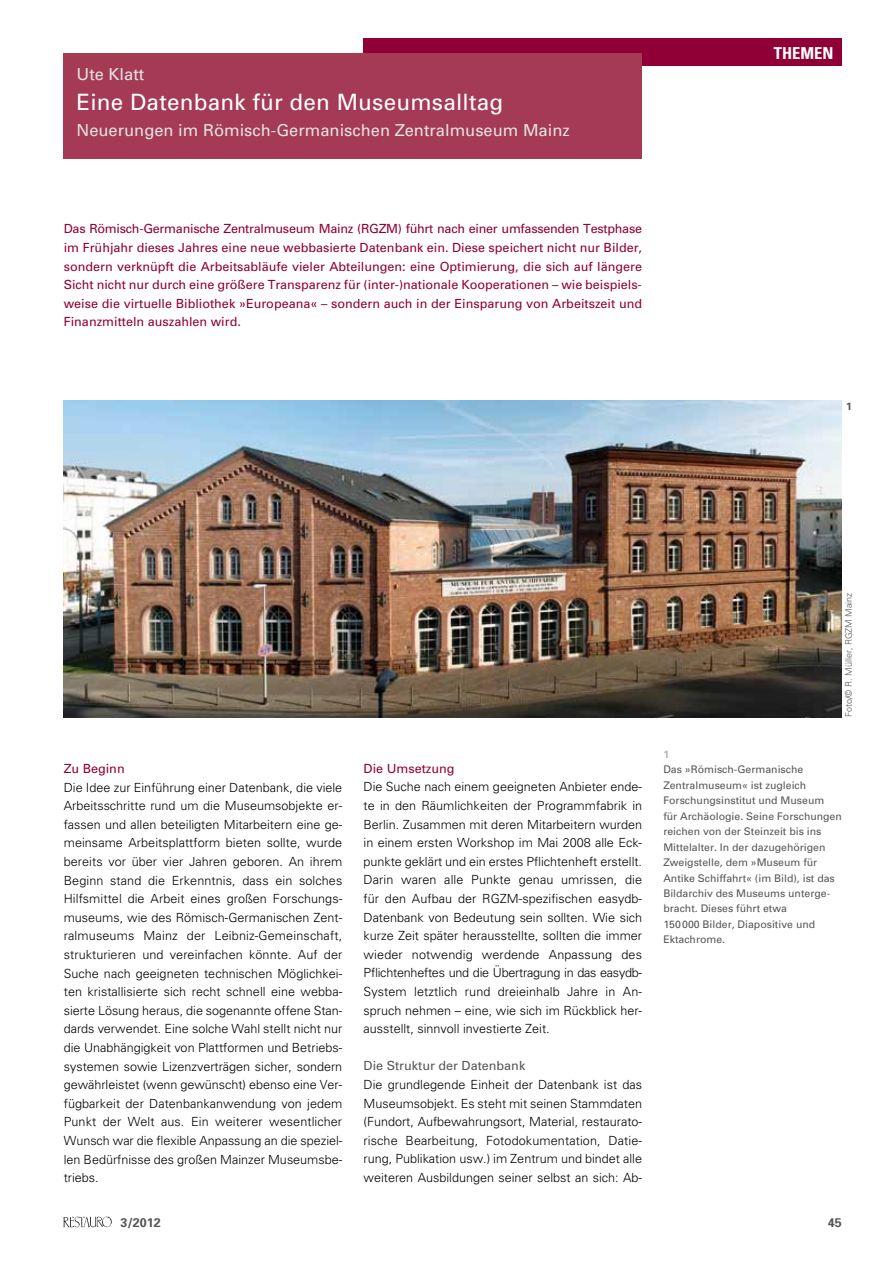
<style>
.page{position:relative;width:893px;height:1263px;background:#fff}
.page>*{position:absolute;margin:0;border:0;box-sizing:border-box;transform-origin:0 0}
.t1{font:22.5px "Univers";letter-spacing:.01em;color:#fff}
.t2{font:16.5px "Univers";color:#e3e3e3}
.t3{font:700 condensed 16.5px "Univers";color:#fff}
.t4{font:300 12.6px/18.6px "Univers";color:#000;text-align:justify}
.t5{font:12.6px/18.6px "Univers";color:#900036;text-align:justify}
.t6{font:12.6px "Univers";color:#565656}
.t7{font:700 12.6px "Univers";color:#565656}
.t8{font:10.5px/15.5px "Univers";color:#565656}
.t9{font:700 10.5px "Univers";color:#b1b2b3}
.t10{font:700 10.5px "Univers";color:#565656}
.t11{font:300 9px "Univers";color:#565656}
</style>
<div class="page">
<div style="left:364px;top:38px;width:478px;height:28px;background:#900036"></div>
<div style="left:64px;top:54px;width:578px;height:105px;background:#a53a54"></div>
<img style="left:63px;top:1217px;width:48px;height:10px">
<img style="left:64px;top:401px;width:778px;height:316px">
<h2 class="t2" style="left:77px;top:64px;width:69px">Ute Klatt</h2>
<h1 class="t1" style="left:77px;top:88px;width:428px">Eine Datenbank für den Museumsalltag</h1>
<h2 class="t2" style="left:77px;top:120px;width:495px">Neuerungen im Römisch-Germanischen Zentralmuseum Mainz</h2>
<p class="t5" style="left:64px;top:219px;width:580px">Das Römisch-Germanische Zentralmuseum Mainz (RGZM) führt nach einer umfassenden Testphase im Frühjahr dieses Jahres eine neue webbasierte Datenbank ein. Diese speichert nicht nur Bilder, sondern verknüpft die Arbeitsabläufe vieler Abteilungen: eine Optimierung, die sich auf längere Sicht nicht nur durch eine größere Transparenz für (inter-)nationale Kooperationen – wie beispiels&shy;weise die virtuelle Bibliothek »Europeana« – sondern auch in der Einsparung von Arbeitszeit und Finanzmitteln auszahlen wird.</p>
<h2 class="t3" style="left:774px;top:43px;width:61px">THEMEN</h2>
<p class="t10" style="left:846px;top:399px;width:7px">1</p>
<p class="t5" style="left:64px;top:759px;width:62px">Zu Beginn</p>
<p class="t4" style="left:64px;top:777px;width:280px">Die Idee zur Einführung einer Datenbank, die viele Arbeitsschritte rund um die Museumsobjekte er&shy;fassen und allen beteiligten Mitarbeitern eine ge&shy;meinsame Arbeitsplattform bieten sollte, wurde bereits vor über vier Jahren geboren. An ihrem Beginn stand die Erkenntnis, dass ein solches Hilfsmittel die Arbeit eines großen Forschungs&shy;museums, wie des Römisch-Germanischen Zent&shy;ralmuseums Mainz der Leibniz-Gemeinschaft, strukturieren und vereinfachen könnte. Auf der Suche nach geeigneten technischen Möglichkei&shy;ten kristallisierte sich recht schnell eine webba&shy;sierte Lösung heraus, die sogenannte offene Stan&shy;dards verwendet. Eine solche Wahl stellt nicht nur die Unabhängigkeit von Plattformen und Betriebs&shy;systemen sowie Lizenzverträgen sicher, sondern gewährleistet (wenn gewünscht) ebenso eine Ver&shy;fügbarkeit der Datenbankanwendung von jedem Punkt der Welt aus. Ein weiterer wesentlicher Wunsch war die flexible Anpassung an die speziel&shy;len Bedürfnisse des großen Mainzer Museumsbe&shy;triebs.</p>
<p class="t7" style="left:120px;top:1214px;width:42px">3/2012</p>
<p class="t5" style="left:364px;top:759px;width:92px">Die Umsetzung</p>
<p class="t4" style="left:364px;top:777px;width:280px">Die Suche nach einem geeigneten Anbieter ende&shy;te in den Räumlichkeiten der Programmfabrik in Berlin. Zusammen mit deren Mitarbeitern wurden in einem ersten Workshop im Mai 2008 alle Eck&shy;punkte geklärt und ein erstes Pflichtenheft erstellt.<br>Darin waren alle Punkte genau umrissen, die für den Aufbau der RGZM-spezifischen easydb-Datenbank von Bedeutung sein sollten. Wie sich kurze Zeit später herausstellte, sollten die immer wieder notwendig werdende Anpassung des Pflichtenheftes und die Übertragung in das easydb-System letztlich rund dreieinhalb Jahre in An&shy;spruch nehmen – eine, wie sich im Rückblick her&shy;ausstellt, sinnvoll investierte Zeit.</p>
<p class="t6" style="left:364px;top:1058px;width:163px">Die Struktur der Datenbank</p>
<p class="t4" style="left:364px;top:1075px;width:280px">Die grundlegende Einheit der Datenbank ist das Museumsobjekt. Es steht mit seinen Stammdaten (Fundort, Aufbewahrungsort, Material, restaurato&shy;rische Bearbeitung, Fotodokumentation, Datie&shy;rung, Publikation usw.) im Zentrum und bindet alle weiteren Ausbildungen seiner selbst an sich: Ab-</p>
<p class="t11" style="left:843px;top:717px;width:126px;rotate:-90deg">Foto/© R. Müller, RGZM Mainz</p>
<p class="t9" style="left:663px;top:747px;width:7px">1</p>
<p class="t8" style="left:663px;top:762px;width:180px">Das »Römisch-Germanische<br>Zentralmuseum« ist zugleich<br>Forschungsinstitut und Museum<br>für Archäologie. Seine Forschungen reichen von der Steinzeit bis ins<br>Mittelalter. In der dazugehörigen<br>Zweigstelle, dem »Museum für<br>Antike Schiffahrt« (im Bild), ist das<br>Bildarchiv des Museums unterge&shy;bracht. Dieses führt etwa<br>150000 Bilder, Diapositive und<br>Ektachrome.</p>
<p class="t7" style="left:828px;top:1214px;width:16px">45</p>
</div>
